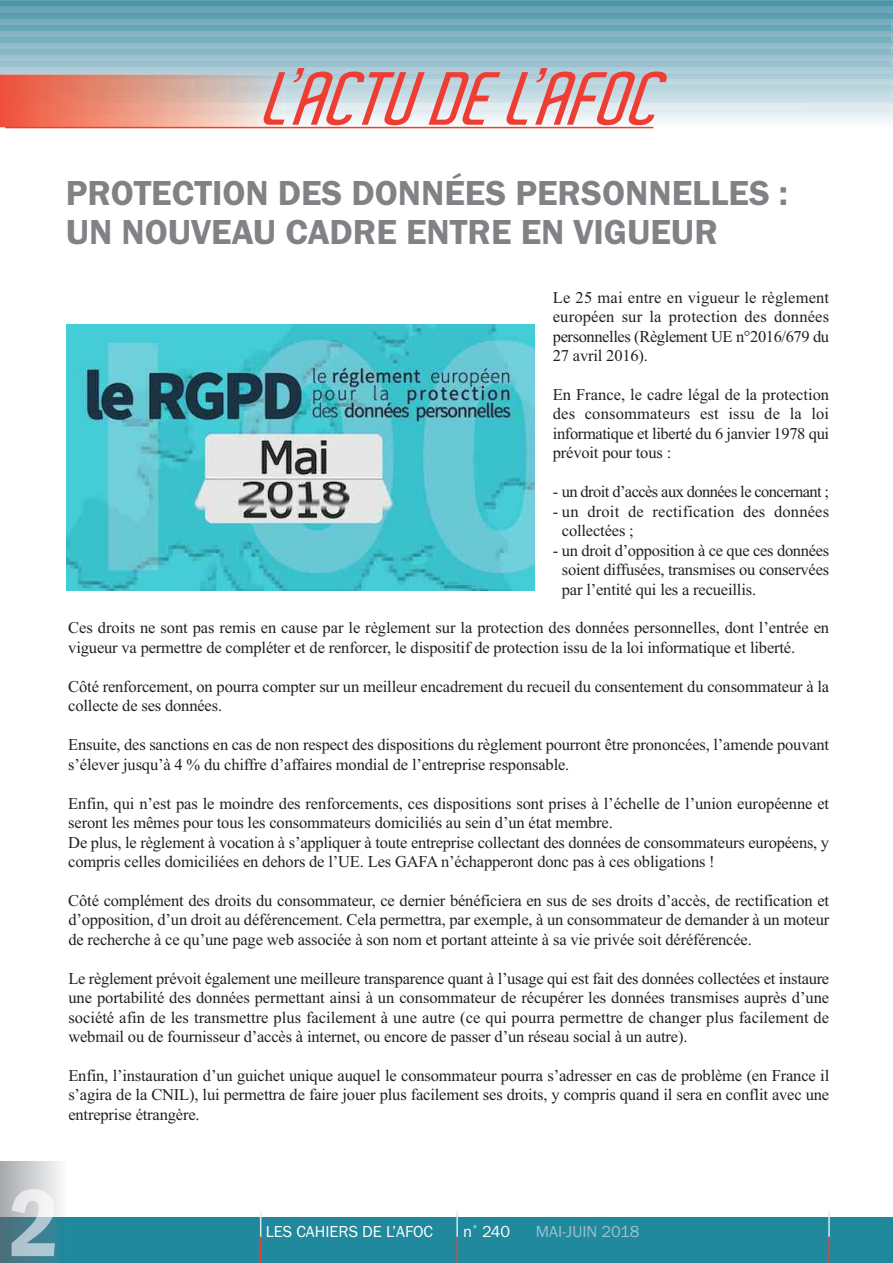
<style>
.page{position:relative;width:893px;height:1263px;background:#fff}
.page>*{position:absolute;margin:0;border:0;box-sizing:border-box;transform-origin:0 0}
.t1{font:600 36px/38.8px "Franklin Gothic";color:#808285}
.t2{font:16.5px/19.5px "Times New Roman";letter-spacing:-.01em;color:#231f20;text-align:justify}
.t3{font:16.5px/19.5px "Times New Roman";letter-spacing:.01em;color:#231f20}
.t4{font:16.5px "Times New Roman";letter-spacing:-.035em;color:#231f20}
.t5{font:16.5px "Franklin Gothic";color:#fff}
.t6{font:16.5px "Franklin Gothic";color:#9cc2cf}
</style>
<div class="page">
<div style="left:0;top:1217px;width:893px;height:46px;background:#20899e"></div>
<svg style="left:260px;top:1211px;width:1px;height:52px"></svg>
<hr style="left:456px;top:1211px;width:2px;height:26px;background:#dbe8ed">
<hr style="left:456px;top:1237px;width:2px;height:26px;background:#ee3e34">
<hr style="left:828px;top:1211px;width:2px;height:26px;background:#dbe8ed">
<hr style="left:828px;top:1237px;width:2px;height:26px;background:#ee3e34">
<img style="left:0;top:0;width:893px;height:128px">
<div style="left:0;top:7px;width:893px;height:6px;background:#69a5b6"></div>
<div style="left:0;top:19px;width:893px;height:6px;background:#76adbd"></div>
<div style="left:0;top:31px;width:893px;height:6px;background:#85b4c4"></div>
<div style="left:0;top:43px;width:893px;height:6px;background:#92bbc9"></div>
<div style="left:0;top:55px;width:893px;height:6px;background:#a0c4d1"></div>
<div style="left:0;top:67px;width:893px;height:6px;background:#aecdd8"></div>
<img style="left:667px;top:79px;width:226px;height:6px">
<img style="left:667px;top:109px;width:138px;height:1px">
<img style="left:667px;top:103px;width:226px;height:6px">
<img style="left:667px;top:115px;width:226px;height:6px">
<img style="left:0;top:75px;width:285px;height:52px">
<hr style="left:5px;top:127px;width:648px;height:1px;background:#ee3e34">
<svg style="left:264px;top:68px;width:403px;height:57px;background:#d7adae"></svg>
<img style="left:0;top:1161px;width:60px;height:102px">
<img style="left:12px;top:1189px;width:43px;height:67px">
<img style="left:66px;top:324px;width:469px;height:266px">
<h1 class="t1" style="left:66px;top:174px;width:724px">PROTECTION DES DONNÉES PERSONNELLES :<br>UN NOUVEAU CADRE ENTRE EN VIGUEUR</h1>
<p class="t2" style="left:553px;top:287px;width:278px">Le 25 mai entre en vigueur le règlement européen sur la protection des données personnelles (Règlement UE n°2016/679 du 27 avril 2016).</p>
<p class="t2" style="left:553px;top:384px;width:278px">En France, le cadre légal de la protection des consommateurs est issu de la loi informatique et liberté du 6 janvier 1978 qui prévoit pour tous :</p>
<p class="t4" style="left:553px;top:482px;width:278px">- un droit d’accès aux données le concernant ;</p>
<p class="t3" style="left:562px;top:501px;width:269px;text-indent:-9px">- un droit de rectification des données collectées ;</p>
<p class="t2" style="left:562px;top:540px;width:269px;text-indent:-9px">- un droit d’opposition à ce que ces données soient diffusées, transmises ou conservées par l’entité qui les a recueillis.</p>
<p class="t2" style="left:68px;top:618px;width:762px">Ces droits ne sont pas remis en cause par le règlement sur la protection des données personnelles, dont l’entrée en vigueur va permettre de compléter et de renforcer, le dispositif de protection issu de la loi informatique et liberté.</p>
<p class="t2" style="left:68px;top:676px;width:762px">Côté renforcement, on pourra compter sur un meilleur encadrement du recueil du consentement du consommateur à la collecte de ses données.</p>
<p class="t2" style="left:68px;top:735px;width:762px">Ensuite, des sanctions en cas de non respect des dispositions du règlement pourront être prononcées, l’amende pouvant s’élever jusqu’à 4 % du chiffre d’affaires mondial de l’entreprise responsable.</p>
<p class="t2" style="left:68px;top:793px;width:762px;text-align:left">Enfin, qui n’est pas le moindre des renforcements, ces dispositions sont prises à l’échelle de l’union européenne et seront les mêmes pour tous les consommateurs domiciliés au sein d’un état membre.<br>De plus, le règlement à vocation à s’appliquer à toute entreprise collectant des données de consommateurs européens, y compris celles domiciliées en dehors de l’UE. Les GAFA n’échapperont donc pas à ces obligations !</p>
<p class="t2" style="left:68px;top:890px;width:762px">Côté complément des droits du consommateur, ce dernier bénéficiera en sus de ses droits d’accès, de rectification et d’opposition, d’un droit au déférencement. Cela permettra, par exemple, à un consommateur de demander à un moteur de recherche à ce qu’une page web associée à son nom et portant atteinte à sa vie privée soit déréférencée.</p>
<p class="t2" style="left:68px;top:968px;width:762px">Le règlement prévoit également une meilleure transparence quant à l’usage qui est fait des données collectées et instaure une portabilité des données permettant ainsi à un consommateur de récupérer les données transmises auprès d’une société afin de les transmettre plus facilement à une autre (ce qui pourra permettre de changer plus facilement de webmail ou de fournisseur d’accès à internet, ou encore de passer d’un réseau social à un autre).</p>
<p class="t2" style="left:68px;top:1065px;width:762px">Enfin, l’instauration d’un guichet unique auquel le consommateur pourra s’adresser en cas de problème (en France il s’agira de la CNIL), lui permettra de faire jouer plus facilement ses droits, y compris quand il sera en conflit avec une entreprise étrangère.</p>
<p class="t5" style="left:266px;top:1221px;width:169px">LES CAHIERS DE L’AFOC</p>
<p class="t5" style="left:463px;top:1221px;width:49px">n<sup>°</sup> 240</p>
<p class="t6" style="left:536px;top:1221px;width:105px">MAI-JUIN 2018</p>
</div>
